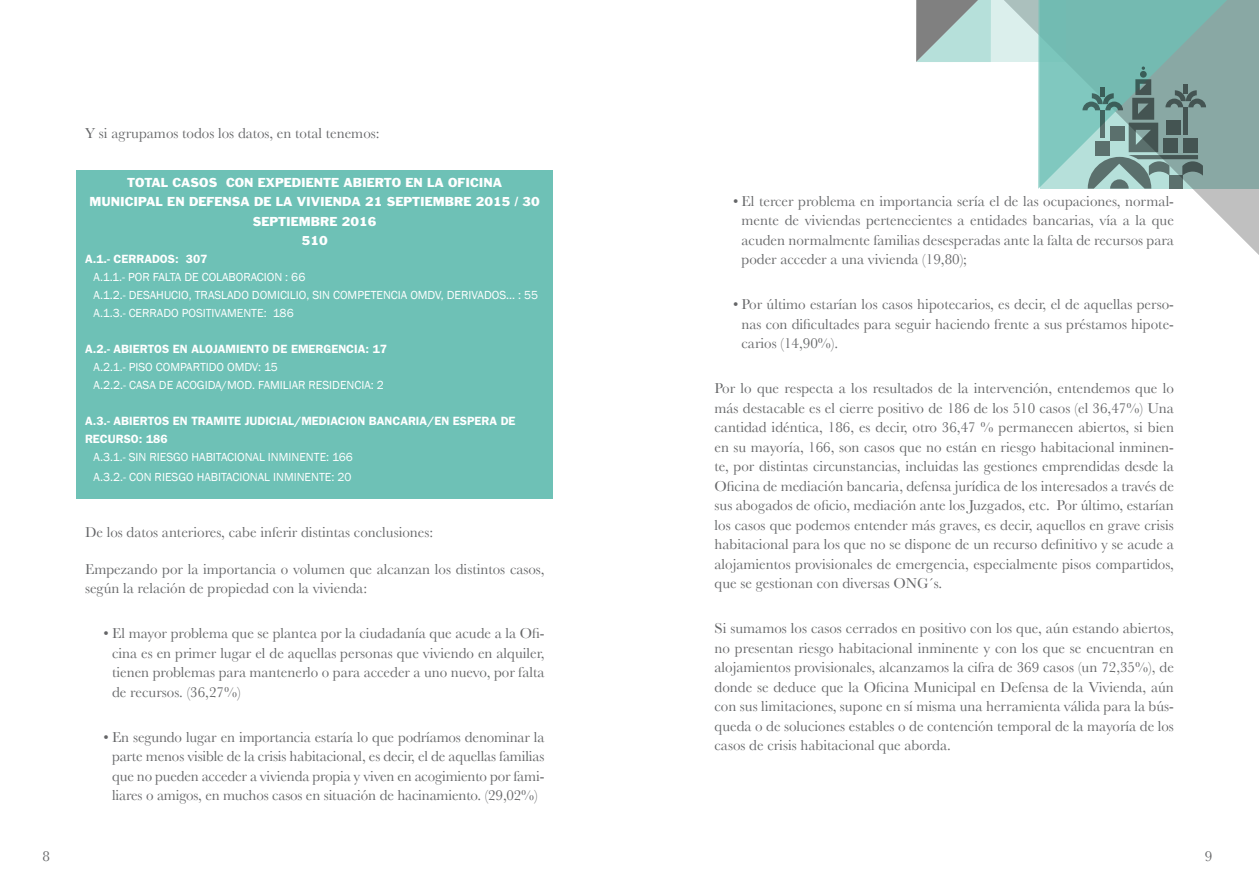
<style>
.page{position:relative;width:1259px;height:893px;background:#fff}
.page>*{position:absolute;margin:0;border:0;box-sizing:border-box;transform-origin:0 0}
.t1{font:15px/19.5px "Baskerville";color:#646567;text-align:justify}
.t2{font:12px/18px "Franklin Gothic";color:#fff}
.t3{font:600 12px/18px "Franklin Gothic";color:#fff}
.t4{font:12px/19.5px "Franklin Gothic";color:#fff;text-align:center}
</style>
<div class="page">
<svg style="left:1193px;top:0;width:66px;height:255px"></svg>
<svg style="left:916px;top:0;width:74px;height:62px"></svg>
<svg style="left:990px;top:0;width:48px;height:62px;fill:#dbefec"></svg>
<svg style="left:1038px;top:0;width:201px;height:189px"></svg>
<div style="left:77px;top:170px;width:476px;height:329px;background:#6ec1b6"></div>
<p class="t1" style="left:85px;top:123px;width:296px">Y si agrupamos todos los datos, en total tenemos:</p>
<p class="t4" style="left:90px;top:172px;width:452px">TOTAL CASOS CON EXPEDIENTE ABIERTO EN LA OFICINA<br>MUNICIPAL EN DEFENSA DE LA VIVIENDA 21 SEPTIEMBRE 2015 / 30<br>SEPTIEMBRE 2016<br>510</p>
<p class="t3" style="left:85px;top:250px;width:124px">A.1.- CERRADOS: 307</p>
<p class="t2" style="left:94px;top:268px;width:446px">A.1.1.- POR FALTA DE COLABORACION : 66<br>A.1.2.- DESAHUCIO, TRASLADO DOMICILIO, SIN COMPETENCIA OMDV, DERIVADOS... : 55<br>A.1.3.- CERRADO POSITIVAMENTE: 186</p>
<p class="t3" style="left:85px;top:340px;width:303px">A.2.- ABIERTOS EN ALOJAMIENTO DE EMERGENCIA: 17</p>
<p class="t2" style="left:94px;top:358px;width:292px">A.2.1.- PISO COMPARTIDO OMDV: 15<br>A.2.2.- CASA DE ACOGIDA/MOD. FAMILIAR RESIDENCIA: 2</p>
<p class="t3" style="left:85px;top:412px;width:432px">A.3.- ABIERTOS EN TRAMITE JUDICIAL/MEDIACION BANCARIA/EN ESPERA DE<br>RECURSO: 186</p>
<p class="t2" style="left:94px;top:448px;width:261px;line-height:19.5px">A.3.1.- SIN RIESGO HABITACIONAL INMINENTE: 166<br>A.3.2.- CON RIESGO HABITACIONAL INMINENTE: 20</p>
<p class="t1" style="left:85px;top:523px;width:350px">De los datos anteriores, cabe inferir distintas conclusiones:</p>
<p class="t1" style="left:85px;top:559px;width:461px">Empezando por la importancia o volumen que alcanzan los distintos casos, según la relación de propiedad con la vivienda:</p>
<p class="t1" style="left:112px;top:624px;width:434px;text-indent:-9px">• El mayor problema que se plantea por la ciudadanía que acude a la Ofi&shy;cina es en primer lugar el de aquellas personas que viviendo en alquiler, tienen problemas para mantenerlo o para acceder a uno nuevo, por falta de recursos. (36,27%)</p>
<p class="t1" style="left:104px;top:727px;width:442px;text-align:center">• En segundo lugar en importancia estaría lo que podríamos denominar la parte menos visible de la crisis habitacional, es decir, el de aquellas familias que no pueden acceder a vivienda propia y viven en acogimiento por fami&shy;liares o amigos, en muchos casos en situación de hacinamiento. (29,02%)</p>
<p class="t1" style="left:741px;top:191px;width:434px;text-indent:-9px">• El tercer problema en importancia sería el de las ocupaciones, normal&shy;mente de viviendas pertenecientes a entidades bancarias, vía a la que acuden normalmente familias desesperadas ante la falta de recursos para poder acceder a una vivienda (19,80);</p>
<p class="t1" style="left:741px;top:294px;width:434px;text-indent:-9px">• Por último estarían los casos hipotecarios, es decir, el de aquellas perso&shy;nas con dificultades para seguir haciendo frente a sus préstamos hipote&shy;carios (14,90%).</p>
<p class="t1" style="left:714px;top:378px;width:461px">Por lo que respecta a los resultados de la intervención, entendemos que lo más destacable es el cierre positivo de 186 de los 510 casos (el 36,47%) Una cantidad idéntica, 186, es decir, otro 36,47 % permanecen abiertos, si bien en su mayoría, 166, son casos que no están en riesgo habitacional inminen&shy;te, por distintas circunstancias, incluidas las gestiones emprendidas desde la Oficina de mediación bancaria, defensa jurídica de los interesados a través de sus abogados de oficio, mediación ante los Juzgados, etc. Por último, estarían los casos que podemos entender más graves, es decir, aquellos en grave crisis habitacional para los que no se dispone de un recurso definitivo y se acude a alojamientos provisionales de emergencia, especialmente pisos compartidos, que se gestionan con diversas ONG´s.</p>
<p class="t1" style="left:714px;top:618px;width:461px">Si sumamos los casos cerrados en positivo con los que, aún estando abiertos, no presentan riesgo habitacional inminente y con los que se encuentran en alojamientos provisionales, alcanzamos la cifra de 369 casos (un 72,35%), de donde se deduce que la Oficina Municipal en Defensa de la Vivienda, aún con sus limitaciones, supone en sí misma una herramienta válida para la bús&shy;queda o de soluciones estables o de contención temporal de la mayoría de los casos de crisis habitacional que aborda.</p>
<p class="t1" style="left:43px;top:846px;width:9px">8</p>
<p class="t1" style="left:1204px;top:846px;width:9px">9</p>
</div>
